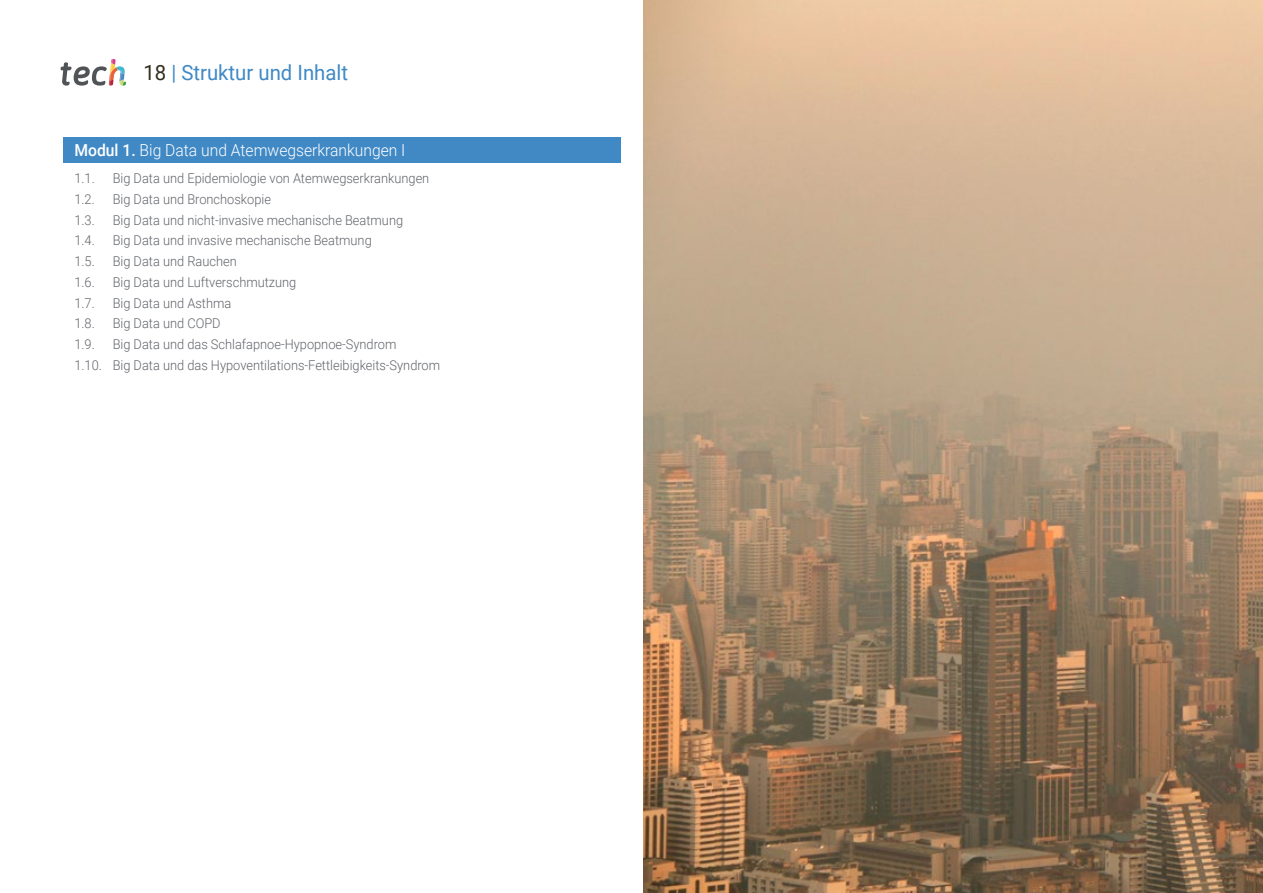
<style>
.page{position:relative;width:1263px;height:893px;background:#fff}
.page>*{position:absolute;margin:0;border:0;box-sizing:border-box;transform-origin:0 0}
.t1{font:21px "Roboto";color:#4089c5}
.t2{font:300 16.5px "Roboto";color:#fff;scale:.95 1}
.t3{font:300 13.5px/20.7px "Roboto";color:#61646a;text-align:center;scale:.95 1}
.s1{color:#312e20}
.s2{font-weight:500}
</style>
<div class="page">
<img style="left:643px;top:0;width:620px;height:893px">
<svg style="left:61px;top:59px;width:65px;height:27px"></svg>
<div style="left:63px;top:137px;width:558px;height:25px;background:#4089c5"></div>
<h1 class="t1" style="left:144px;top:57px;width:206px"><span class="s1">18</span> | Struktur und Inhalt</h1>
<p class="t2" style="left:74px;top:138px;width:350px"><span class="s2">Modul 1.</span> Big Data und Atemwegserkrankungen I</p>
<p class="t3" style="left:74px;top:167px;width:23px">1.1.</p>
<p class="t3" style="left:113px;top:167px;width:335px">Big Data und Epidemiologie von Atemwegserkrankungen</p>
<p class="t3" style="left:74px;top:188px;width:23px">1.2.</p>
<p class="t3" style="left:113px;top:188px;width:168px">Big Data und Bronchoskopie</p>
<p class="t3" style="left:74px;top:209px;width:23px">1.3.</p>
<p class="t3" style="left:113px;top:209px;width:307px">Big Data und nicht-invasive mechanische Beatmung</p>
<p class="t3" style="left:74px;top:230px;width:23px">1.4.</p>
<p class="t3" style="left:113px;top:230px;width:274px">Big Data und invasive mechanische Beatmung</p>
<p class="t3" style="left:74px;top:250px;width:23px">1.5.</p>
<p class="t3" style="left:113px;top:250px;width:132px">Big Data und Rauchen</p>
<p class="t3" style="left:74px;top:271px;width:23px">1.6.</p>
<p class="t3" style="left:113px;top:271px;width:195px">Big Data und Luftverschmutzung</p>
<p class="t3" style="left:74px;top:292px;width:23px">1.7.</p>
<p class="t3" style="left:113px;top:292px;width:126px">Big Data und Asthma</p>
<p class="t3" style="left:74px;top:313px;width:23px">1.8.</p>
<p class="t3" style="left:113px;top:313px;width:115px">Big Data und COPD</p>
<p class="t3" style="left:74px;top:333px;width:23px">1.9.</p>
<p class="t3" style="left:74px;top:333px;width:386px">Big Data und das Schlafapnoe-Hypopnoe-Syndrom<br>1.10. Big Data und das Hypoventilations-Fettleibigkeits-Syndrom</p>
</div>
